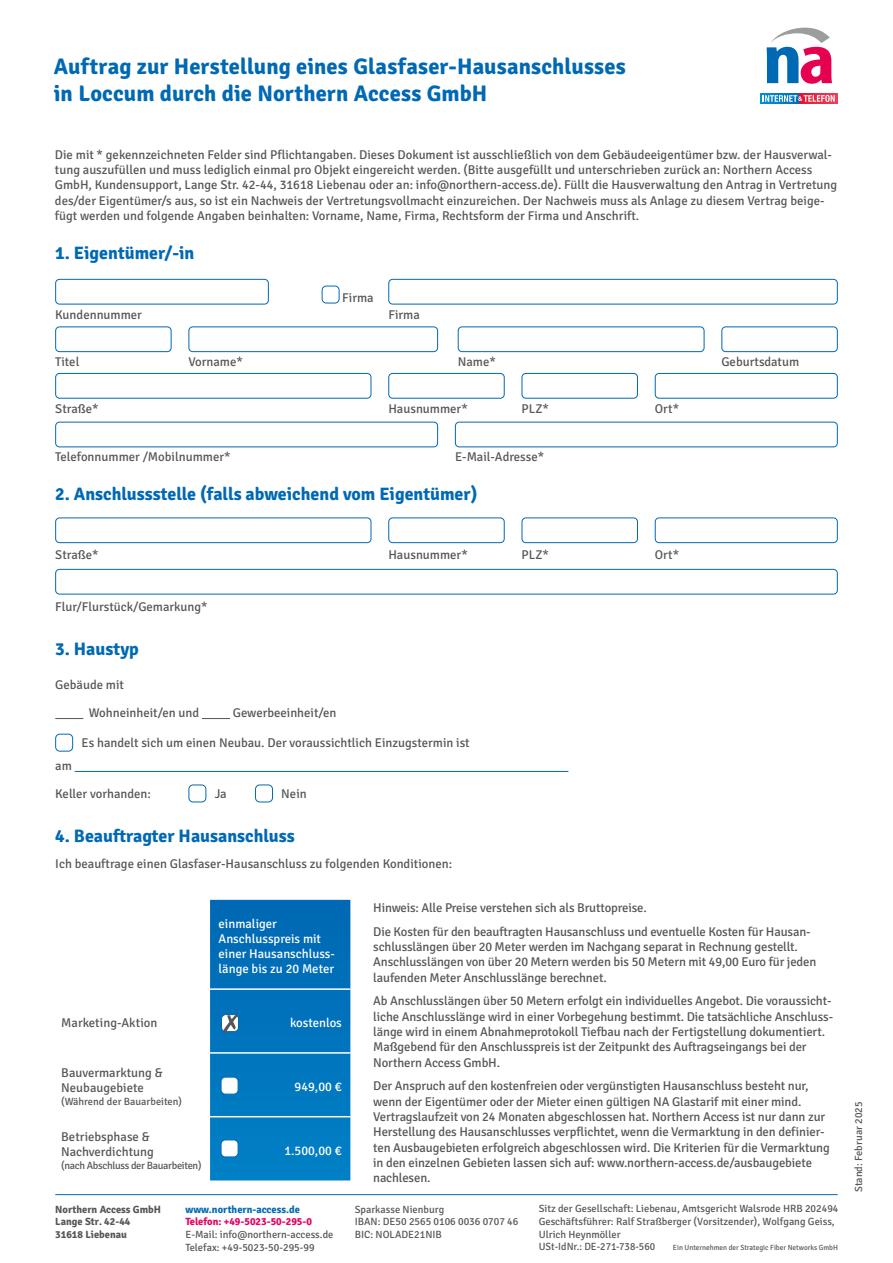
<style>
.page{position:relative;width:893px;height:1263px;background:#fff}
.page>*{position:absolute;margin:0;border:0;box-sizing:border-box;transform-origin:0 0}
.t1{font:700 22.5px/27px "Signika";letter-spacing:.005em;color:#0069b4}
.t2{font:700 18px "Signika";color:#0069b4}
.t3{font:12.75px/15.3px "Signika";letter-spacing:-.01em;color:#565656}
.t4{font:12.75px/15.3px "Signika";color:#fff}
.t5{font:10.5px/12.6px "Signika";color:#565656}
.t6{font:700 10.5px/12.6px "Signika";color:#565656}
.t7{font:10.5px "Signika";letter-spacing:-.03em;color:#565656}
.t8{font:700 10.5px "Signika";color:#e50063}
.t9{font:700 10.5px "Signika";color:#0069b4}
.t10{font:7.5px "Signika";color:#565656}
</style>
<div class="page">
<hr style="left:55px;top:1194px;width:783px;height:1px;background:#0069b4">
<svg style="left:760px;top:93px;width:40px;height:11px"></svg>
<svg style="left:800px;top:93px;width:37px;height:11px"></svg>
<svg style="left:763px;top:95px;width:72px;height:7px"></svg>
<svg style="left:767px;top:28px;width:65px;height:56px"></svg>
<div style="left:55px;top:517px;width:316px;height:26px;border:1px solid #0069b4;border-radius:4px"></div>
<div style="left:55px;top:569px;width:783px;height:25px;border:1px solid #0069b4;border-radius:4px"></div>
<div style="left:388px;top:517px;width:117px;height:26px;border:1px solid #0069b4;border-radius:4px"></div>
<div style="left:522px;top:517px;width:116px;height:26px;border:1px solid #0069b4;border-radius:4px"></div>
<div style="left:655px;top:517px;width:183px;height:26px;border:1px solid #0069b4;border-radius:4px"></div>
<div style="left:189px;top:784px;width:17px;height:18px;border:1px solid #0069b4;border-radius:4px"></div>
<div style="left:255px;top:784px;width:18px;height:18px;border:1px solid #0069b4;border-radius:4px"></div>
<svg style="left:55px;top:718px;width:28px;height:1px"></svg>
<svg style="left:202px;top:718px;width:28px;height:1px"></svg>
<hr style="left:75px;top:771px;width:493px;height:1px;background:#0069b4">
<div style="left:55px;top:734px;width:18px;height:17px;border:1px solid #0069b4;border-radius:4px"></div>
<div style="left:55px;top:326px;width:116px;height:26px;border:1px solid #0069b4;border-radius:4px"></div>
<div style="left:388px;top:279px;width:450px;height:25px;border:1px solid #0069b4;border-radius:4px"></div>
<div style="left:55px;top:279px;width:214px;height:25px;border:1px solid #0069b4;border-radius:4px"></div>
<div style="left:55px;top:422px;width:383px;height:25px;border:1px solid #0069b4;border-radius:4px"></div>
<div style="left:455px;top:422px;width:383px;height:25px;border:1px solid #0069b4;border-radius:4px"></div>
<div style="left:322px;top:286px;width:17px;height:17px;border:1px solid #0069b4;border-radius:4px"></div>
<div style="left:189px;top:326px;width:249px;height:26px;border:1px solid #0069b4;border-radius:4px"></div>
<div style="left:458px;top:326px;width:246px;height:26px;border:1px solid #0069b4;border-radius:4px"></div>
<div style="left:721px;top:326px;width:117px;height:26px;border:1px solid #0069b4;border-radius:4px"></div>
<div style="left:55px;top:373px;width:316px;height:26px;border:1px solid #0069b4;border-radius:4px"></div>
<div style="left:388px;top:373px;width:117px;height:26px;border:1px solid #0069b4;border-radius:4px"></div>
<div style="left:522px;top:373px;width:116px;height:26px;border:1px solid #0069b4;border-radius:4px"></div>
<div style="left:655px;top:373px;width:183px;height:26px;border:1px solid #0069b4;border-radius:4px"></div>
<svg style="left:210px;top:900px;width:140px;height:280px;background:#0878be"></svg>
<h1 class="t1" style="left:54px;top:54px;width:573px">Auftrag zur Herstellung eines Glasfaser-Hausanschlusses in Loccum durch die Northern Access GmbH</h1>
<p class="t3" style="left:55px;top:147px;width:784px">Die mit * gekennzeichneten Felder sind Pflichtangaben. Dieses Dokument ist ausschließlich von dem Gebäudeeigentümer bzw. der Hausverwal&shy;tung auszufüllen und muss lediglich einmal pro Objekt eingereicht werden. (Bitte ausgefüllt und unterschrieben zurück an: Northern Access GmbH, Kundensupport, Lange Str. 42-44, 31618 Liebenau oder an: info@northern-access.de). Füllt die Hausverwaltung den Antrag in Vertretung des/der Eigentümer/s aus, so ist ein Nachweis der Vertretungsvollmacht einzureichen. Der Nachweis muss als Anlage zu diesem Vertrag beige&shy;fügt werden und folgende Angaben beinhalten: Vorname, Name, Firma, Rechtsform der Firma und Anschrift.</p>
<h2 class="t2" style="left:55px;top:242px;width:141px">1. Eigentümer/-in</h2>
<p class="t3" style="left:342px;top:290px;width:33px">Firma</p>
<p class="t3" style="left:55px;top:307px;width:88px">Kundennummer</p>
<p class="t3" style="left:388px;top:307px;width:33px">Firma</p>
<p class="t3" style="left:55px;top:354px;width:26px">Titel</p>
<p class="t3" style="left:189px;top:354px;width:56px">Vorname*</p>
<p class="t3" style="left:458px;top:354px;width:40px">Name*</p>
<p class="t3" style="left:721px;top:354px;width:79px">Geburtsdatum</p>
<p class="t3" style="left:55px;top:401px;width:45px">Straße*</p>
<p class="t3" style="left:388px;top:401px;width:81px">Hausnummer*</p>
<p class="t3" style="left:522px;top:401px;width:29px">PLZ*</p>
<p class="t3" style="left:655px;top:401px;width:26px">Ort*</p>
<p class="t3" style="left:55px;top:450px;width:177px">Telefonnummer /Mobilnummer*</p>
<p class="t3" style="left:455px;top:450px;width:91px">E-Mail-Adresse*</p>
<h2 class="t2" style="left:55px;top:483px;width:424px">2. Anschlussstelle (falls abweichend vom Eigentümer)</h2>
<p class="t3" style="left:55px;top:547px;width:45px">Straße*</p>
<p class="t3" style="left:388px;top:547px;width:81px">Hausnummer*</p>
<p class="t3" style="left:522px;top:547px;width:29px">PLZ*</p>
<p class="t3" style="left:655px;top:547px;width:26px">Ort*</p>
<p class="t3" style="left:55px;top:599px;width:154px">Flur/Flurstück/Gemarkung*</p>
<h2 class="t2" style="left:55px;top:638px;width:85px">3. Haustyp</h2>
<p class="t3" style="left:55px;top:677px;width:70px">Gebäude mit</p>
<p class="t3" style="left:55px;top:758px;width:18px">am</p>
<p class="t3" style="left:89px;top:705px;width:112px">Wohneinheit/en und</p>
<p class="t3" style="left:233px;top:705px;width:105px">Gewerbeeinheit/en</p>
<p class="t3" style="left:81px;top:735px;width:390px">Es handelt sich um einen Neubau. Der voraussichtlich Einzugstermin ist</p>
<p class="t3" style="left:55px;top:786px;width:97px">Keller vorhanden:</p>
<p class="t3" style="left:215px;top:786px;width:13px">Ja</p>
<p class="t3" style="left:281px;top:786px;width:27px">Nein</p>
<h2 class="t2" style="left:55px;top:825px;width:241px">4. Beauftragter Hausanschluss</h2>
<p class="t3" style="left:55px;top:857px;width:398px">Ich beauftrage einen Glasfaser-Hausanschluss zu folgenden Konditionen:</p>
<p class="t4" style="left:219px;top:916px;width:118px">einmaliger<br>Anschlusspreis mit einer Hausanschluss&shy;länge bis zu 20 Meter</p>
<p class="t3" style="left:61px;top:1015px;width:98px">Marketing-Aktion</p>
<p class="t4" style="left:290px;top:1015px;width:53px">kostenlos</p>
<p class="t3" style="left:61px;top:1065px;width:103px">Bauvermarktung &amp;<br>Neubaugebiete</p>
<p class="t5" style="left:61px;top:1095px;width:122px">(Während der Bauarbeiten)</p>
<p class="t4" style="left:295px;top:1079px;width:49px">949,00 €</p>
<p class="t3" style="left:61px;top:1129px;width:94px">Betriebsphase &amp;<br>Nachverdichtung</p>
<p class="t7" style="left:61px;top:1159px;width:142px">(nach Abschluss der Bauarbeiten)</p>
<p class="t4" style="left:285px;top:1143px;width:59px">1.500,00 €</p>
<p class="t6" style="left:55px;top:1203px;width:107px">Northern Access GmbH<br>Lange Str. 42-44<br>31618 Liebenau</p>
<p class="t9" style="left:185px;top:1203px;width:116px">www.northern-access.de</p>
<p class="t8" style="left:185px;top:1215px;width:128px">Telefon: +49-5023-50-295-0</p>
<p class="t5" style="left:185px;top:1228px;width:150px">E-Mail: info@northern-access.de<br>Telefax: +49-5023-50-295-99</p>
<p class="t3" style="left:373px;top:896px;width:439px;line-height:23.9px">Hinweis: Alle Preise verstehen sich als Bruttopreise.<br>Die Kosten für den beauftragten Hausanschluss und eventuelle Kosten für Hausan-</p>
<p class="t3" style="left:373px;top:939px;width:445px">schlusslängen über 20 Meter werden im Nachgang separat in Rechnung gestellt.<br>Anschlusslängen von über 20 Metern werden bis 50 Metern mit 49,00 Euro für jeden laufenden Meter Anschlusslänge berechnet.</p>
<p class="t3" style="left:373px;top:993px;width:461px">Ab Anschlusslängen über 50 Metern erfolgt ein individuelles Angebot. Die voraussicht&shy;liche Anschlusslänge wird in einer Vorbegehung bestimmt. Die tatsächliche Anschluss&shy;länge wird in einem Abnahmeprotokoll Tiefbau nach der Fertigstellung dokumentiert.<br>Maßgebend für den Anschlusspreis ist der Zeitpunkt des Auftragseingangs bei der Northern Access GmbH.</p>
<p class="t3" style="left:373px;top:1078px;width:458px">Der Anspruch auf den kostenfreien oder vergünstigten Hausanschluss besteht nur, wenn der Eigentümer oder der Mieter einen gültigen NA Glastarif mit einer mind.<br>Vertragslaufzeit von 24 Monaten abgeschlossen hat. Northern Access ist nur dann zur Herstellung des Hausanschlusses verpflichtet, wenn die Vermarktung in den definier&shy;ten Ausbaugebieten erfolgreich abgeschlossen wird. Die Kriterien für die Vermarktung in den einzelnen Gebieten lassen sich auf: www.northern-access.de/ausbaugebiete nachlesen.</p>
<p class="t5" style="left:355px;top:1203px;width:165px">Sparkasse Nienburg<br>IBAN: DE50 2565 0106 0036 0707 46<br>BIC: NOLADE21NIB</p>
<p class="t5" style="left:539px;top:1203px;width:301px">Sitz der Gesellschaft: Liebenau, Amtsgericht Walsrode HRB 202494<br>Geschäftsführer: Ralf Straßberger (Vorsitzender), Wolfgang Geiss, Ulrich Heynmöller<br>USt-IdNr.: DE-271-738-560</p>
<p class="t10" style="left:673px;top:1243px;width:167px">Ein Unternehmen der Strategic Fiber Networks GmbH</p>
<p class="t5" style="left:853px;top:1192px;width:92px;rotate:-90deg">Stand: Februar 2025</p>
</div>
